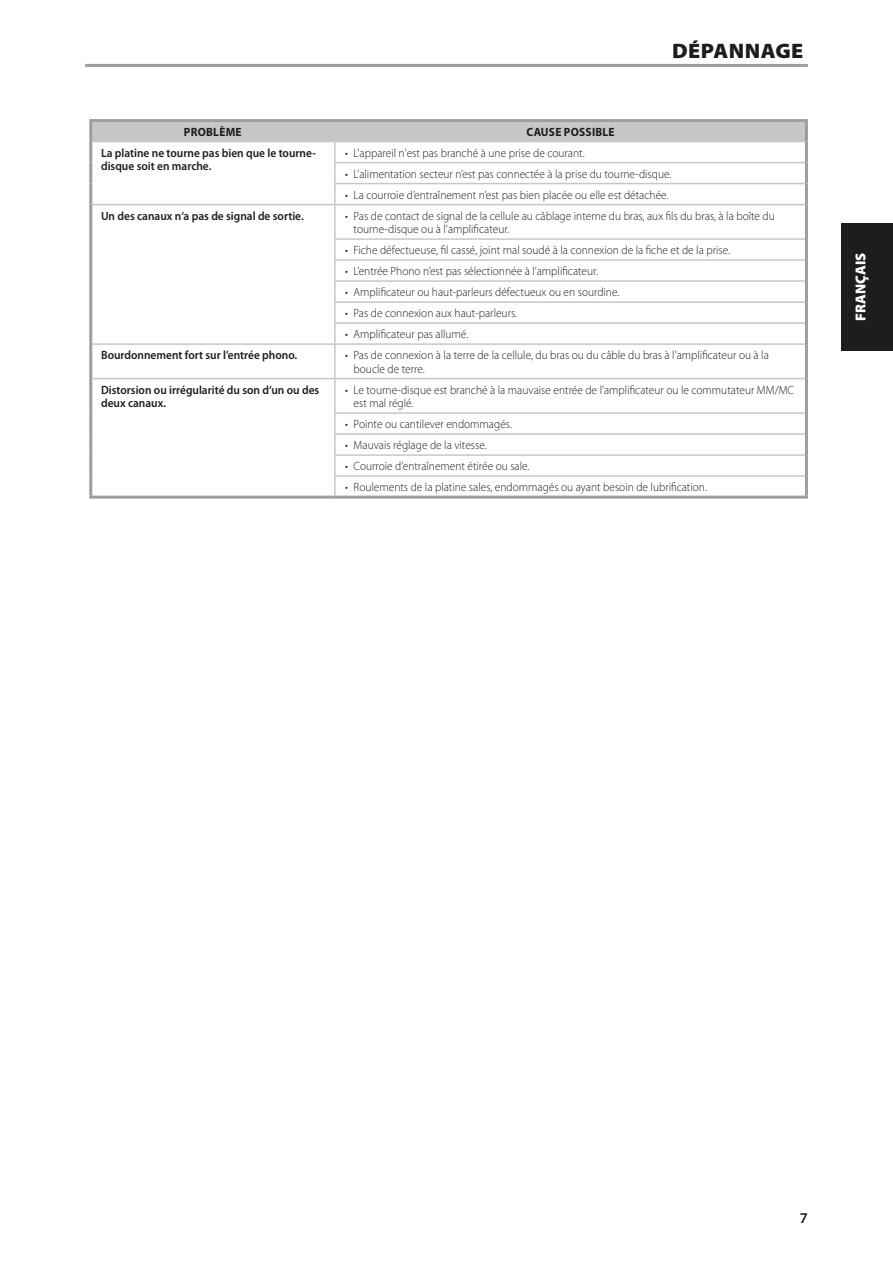
<style>
.page{position:relative;width:893px;height:1263px;background:#fff}
.page>*{position:absolute;margin:0;border:0;box-sizing:border-box;transform-origin:0 0}
.Body_copy_-_header{font:900 21px "Myriad Pro";letter-spacing:.02em;color:#1d1d1b;scale:1.05 1}
.t1{font:600 15px "Myriad Pro";color:#1d1d1b}
.t2{font:900 14.4px "Myriad Pro";color:#fff}
.t3{font:300 12px/13.5px "Myriad Pro";color:#1d1d1b;scale:.95 1}
.Troubleshooting_-_sy{font:600 12px/13.5px "Myriad Pro";color:#1d1d1b;scale:.95 1}
.Troubleshooting_-_he{font:700 12px "Myriad Pro";letter-spacing:.02em;color:#1d1d1b;scale:.95 1}
</style>
<div class="page">
<div style="left:842px;top:223px;width:51px;height:127px;background:#1d1d1b"></div>
<hr style="left:89px;top:119px;width:246px;height:3px;background:#9d9d9d">
<hr style="left:89px;top:122px;width:3px;height:20px;background:#9d9d9d">
<hr style="left:335px;top:119px;width:473px;height:3px;background:#9d9d9d">
<hr style="left:805px;top:122px;width:3px;height:20px;background:#9d9d9d">
<hr style="left:89px;top:142px;width:3px;height:21px;background:#9d9d9d">
<hr style="left:805px;top:142px;width:3px;height:21px;background:#9d9d9d">
<hr style="left:89px;top:163px;width:3px;height:21px;background:#9d9d9d">
<hr style="left:805px;top:163px;width:3px;height:21px;background:#9d9d9d">
<hr style="left:89px;top:184px;width:3px;height:21px;background:#9d9d9d">
<hr style="left:805px;top:184px;width:3px;height:21px;background:#9d9d9d">
<hr style="left:89px;top:205px;width:3px;height:34px;background:#9d9d9d">
<hr style="left:805px;top:205px;width:3px;height:34px;background:#9d9d9d">
<hr style="left:89px;top:239px;width:3px;height:21px;background:#9d9d9d">
<hr style="left:805px;top:239px;width:3px;height:21px;background:#9d9d9d">
<hr style="left:89px;top:260px;width:3px;height:21px;background:#9d9d9d">
<hr style="left:805px;top:260px;width:3px;height:21px;background:#9d9d9d">
<hr style="left:89px;top:281px;width:3px;height:21px;background:#9d9d9d">
<hr style="left:805px;top:281px;width:3px;height:21px;background:#9d9d9d">
<hr style="left:89px;top:302px;width:3px;height:21px;background:#9d9d9d">
<hr style="left:805px;top:302px;width:3px;height:21px;background:#9d9d9d">
<hr style="left:89px;top:323px;width:3px;height:21px;background:#9d9d9d">
<hr style="left:805px;top:323px;width:3px;height:21px;background:#9d9d9d">
<hr style="left:89px;top:344px;width:3px;height:35px;background:#9d9d9d">
<hr style="left:805px;top:344px;width:3px;height:35px;background:#9d9d9d">
<hr style="left:89px;top:379px;width:3px;height:34px;background:#9d9d9d">
<hr style="left:805px;top:379px;width:3px;height:34px;background:#9d9d9d">
<hr style="left:89px;top:413px;width:3px;height:21px;background:#9d9d9d">
<hr style="left:805px;top:413px;width:3px;height:21px;background:#9d9d9d">
<hr style="left:89px;top:434px;width:3px;height:21px;background:#9d9d9d">
<hr style="left:805px;top:434px;width:3px;height:21px;background:#9d9d9d">
<hr style="left:89px;top:455px;width:3px;height:21px;background:#9d9d9d">
<hr style="left:805px;top:455px;width:3px;height:21px;background:#9d9d9d">
<hr style="left:89px;top:476px;width:3px;height:20px;background:#9d9d9d">
<hr style="left:805px;top:476px;width:3px;height:20px;background:#9d9d9d">
<hr style="left:89px;top:496px;width:246px;height:3px;background:#9d9d9d">
<hr style="left:335px;top:496px;width:473px;height:3px;background:#9d9d9d">
<div style="left:91px;top:122px;width:715px;height:20px;background:#c7c7c6"></div>
<hr style="left:92px;top:141px;width:243px;height:1px;background:#c7c7c6">
<hr style="left:335px;top:141px;width:470px;height:1px;background:#c7c7c6">
<hr style="left:336px;top:412px;width:469px;height:2px;background:#c7c7c6">
<hr style="left:336px;top:433px;width:469px;height:2px;background:#c7c7c6">
<hr style="left:336px;top:454px;width:469px;height:2px;background:#c7c7c6">
<hr style="left:336px;top:475px;width:469px;height:2px;background:#c7c7c6">
<hr style="left:334px;top:142px;width:2px;height:21px;background:#c7c7c6">
<hr style="left:334px;top:163px;width:2px;height:21px;background:#c7c7c6">
<hr style="left:334px;top:184px;width:2px;height:20px;background:#c7c7c6">
<hr style="left:334px;top:205px;width:2px;height:34px;background:#c7c7c6">
<hr style="left:334px;top:239px;width:2px;height:21px;background:#c7c7c6">
<hr style="left:334px;top:260px;width:2px;height:21px;background:#c7c7c6">
<hr style="left:334px;top:281px;width:2px;height:21px;background:#c7c7c6">
<hr style="left:334px;top:302px;width:2px;height:21px;background:#c7c7c6">
<hr style="left:334px;top:323px;width:2px;height:20px;background:#c7c7c6">
<hr style="left:334px;top:345px;width:2px;height:33px;background:#c7c7c6">
<hr style="left:334px;top:379px;width:2px;height:34px;background:#c7c7c6">
<hr style="left:334px;top:413px;width:2px;height:21px;background:#c7c7c6">
<hr style="left:334px;top:434px;width:2px;height:21px;background:#c7c7c6">
<hr style="left:334px;top:455px;width:2px;height:21px;background:#c7c7c6">
<hr style="left:334px;top:476px;width:2px;height:20px;background:#c7c7c6">
<hr style="left:336px;top:162px;width:469px;height:1px;background:#c7c7c6">
<hr style="left:336px;top:183px;width:469px;height:1px;background:#c7c7c6">
<hr style="left:92px;top:204px;width:243px;height:1px;background:#c7c7c6">
<hr style="left:335px;top:204px;width:470px;height:1px;background:#c7c7c6">
<hr style="left:336px;top:238px;width:469px;height:2px;background:#c7c7c6">
<hr style="left:336px;top:259px;width:469px;height:2px;background:#c7c7c6">
<hr style="left:336px;top:280px;width:469px;height:2px;background:#c7c7c6">
<hr style="left:336px;top:301px;width:469px;height:2px;background:#c7c7c6">
<hr style="left:336px;top:322px;width:469px;height:2px;background:#c7c7c6">
<hr style="left:92px;top:343px;width:243px;height:2px;background:#c7c7c6">
<hr style="left:335px;top:343px;width:470px;height:2px;background:#c7c7c6">
<hr style="left:92px;top:378px;width:243px;height:1px;background:#c7c7c6">
<hr style="left:335px;top:378px;width:470px;height:1px;background:#c7c7c6">
<hr style="left:85px;top:64px;width:723px;height:3px;background:#9d9d9d">
<p class="Body_copy_-_header" style="left:672px;top:37px;width:127px">DÉPANNAGE</p>
<p class="Troubleshooting_-_he" style="left:184px;top:124px;width:62px">PROBLÈME</p>
<p class="Troubleshooting_-_he" style="left:526px;top:124px;width:94px">CAUSE POSSIBLE</p>
<p class="Troubleshooting_-_sy" style="left:101px;top:145px;width:228px">La platine ne tourne pas bien que le tourne&shy;disque soit en marche.</p>
<p class="t3" style="left:345px;top:146px;width:254px">• L'appareil n'est pas branché à une prise de courant.</p>
<p class="t3" style="left:345px;top:167px;width:345px">• L’alimentation secteur n’est pas connectée à la prise du tourne-disque.</p>
<p class="t3" style="left:345px;top:188px;width:342px">• La courroie d’entraînement n’est pas bien placée ou elle est détachée.</p>
<p class="Troubleshooting_-_sy" style="left:101px;top:208px;width:215px">Un des canaux n‘a pas de signal de sortie.</p>
<p class="t3" style="left:354px;top:209px;width:445px;text-indent:-9px">• Pas de contact de signal de la cellule au câblage interne du bras, aux fils du bras, à la boîte du tourne-disque ou à l'amplificateur.</p>
<p class="t3" style="left:345px;top:243px;width:407px">• Fiche défectueuse, fil cassé, joint mal soudé à la connexion de la fiche et de la prise.</p>
<p class="t3" style="left:345px;top:264px;width:268px">• L’entrée Phono n’est pas sélectionnée à l’amplificateur.</p>
<p class="t3" style="left:345px;top:285px;width:290px">• Amplificateur ou haut-parleurs défectueux ou en sourdine.</p>
<p class="t3" style="left:345px;top:306px;width:183px">• Pas de connexion aux haut-parleurs.</p>
<p class="t3" style="left:345px;top:327px;width:131px">• Amplificateur pas allumé.</p>
<p class="Troubleshooting_-_sy" style="left:101px;top:348px;width:208px">Bourdonnement fort sur l’entrée phono.</p>
<p class="t3" style="left:354px;top:348px;width:439px;text-indent:-9px">• Pas de connexion à la terre de la cellule, du bras ou du câble du bras à l'amplificateur ou à la boucle de terre.</p>
<p class="Troubleshooting_-_sy" style="left:101px;top:382px;width:231px">Distorsion ou irrégularité du son d‘un ou des deux canaux.</p>
<p class="t3" style="left:354px;top:383px;width:465px;text-indent:-9px">• Le tourne-disque est branché à la mauvaise entrée de l'amplificateur ou le commutateur MM/MC est mal réglé.</p>
<p class="t3" style="left:345px;top:417px;width:177px">• Pointe ou cantilever endommagés.</p>
<p class="t3" style="left:345px;top:438px;width:151px">• Mauvais réglage de la vitesse.</p>
<p class="t3" style="left:345px;top:459px;width:196px">• Courroie d’entraînement étirée ou sale.</p>
<p class="t3" style="left:345px;top:480px;width:382px">• Roulements de la platine sales, endommagés ou ayant besoin de lubrification.</p>
<p class="t2" style="left:851px;top:321px;width:69px;rotate:-90deg">FRANÇAIS</p>
<p class="t1" style="left:800px;top:1208px;width:10px">7</p>
</div>
